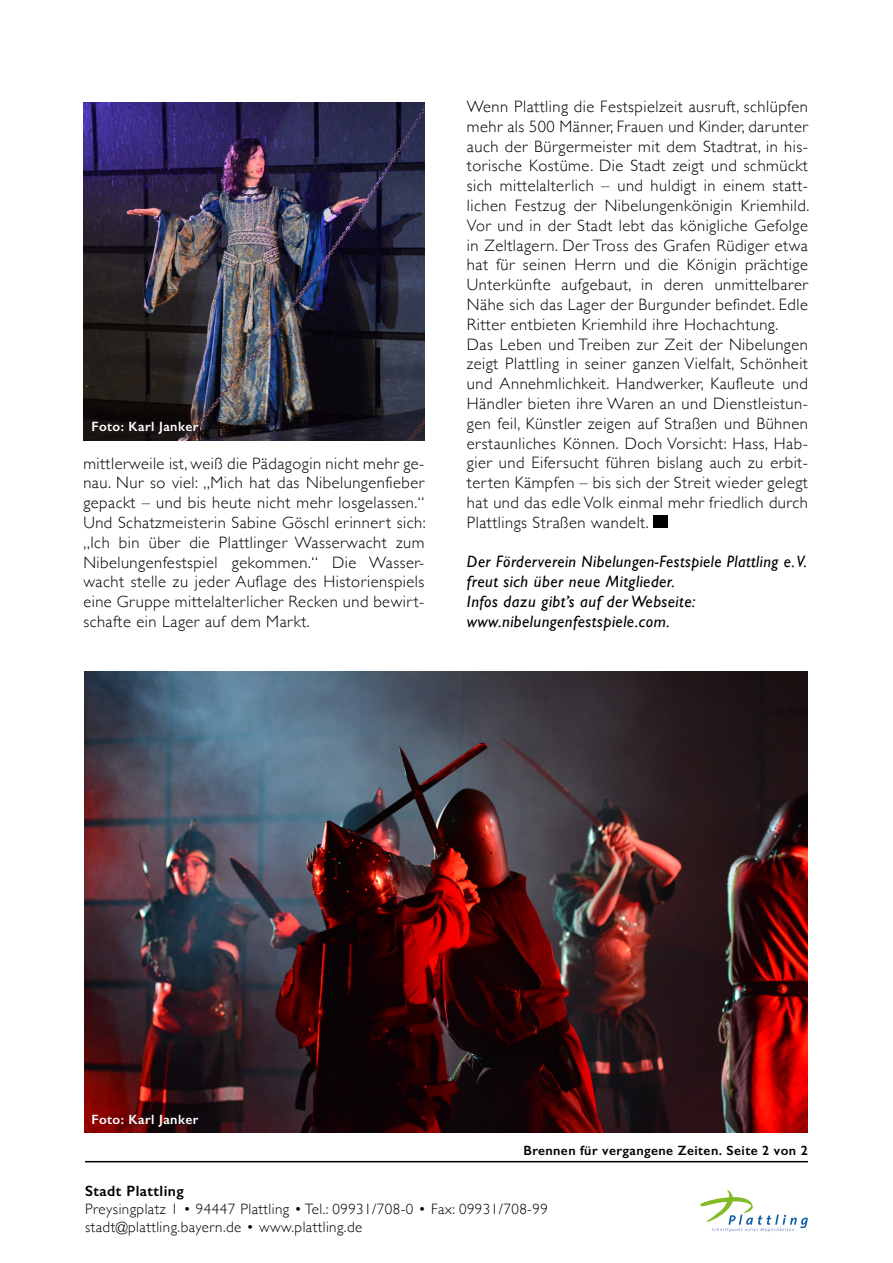
<style>
.page{position:relative;width:893px;height:1263px;background:#fff}
.page>*{position:absolute;margin:0;border:0;box-sizing:border-box;transform-origin:0 0}
.t1{font:300 16.5px/19.8px "Gill Sans";letter-spacing:.03em;color:#000;text-align:justify}
.t2{font:italic 16.5px/19.8px "Gill Sans";letter-spacing:.03em;color:#000}
.t3{font:300 15px/18px "Gill Sans";letter-spacing:.03em;color:#000}
.t4{font:600 15px "Gill Sans";letter-spacing:.03em;color:#000}
.t5{font:600 13.5px "Gill Sans";letter-spacing:.03em;color:#000}
.t6{font:600 13.5px "Gill Sans";letter-spacing:.03em;color:#fff}
</style>
<div class="page">
<svg style="left:700px;top:1190px;width:108px;height:42px"></svg>
<img style="left:84px;top:672px;width:724px;height:460px">
<div style="left:653px;top:516px;width:14px;height:12px;background:#000"></div>
<img style="left:83px;top:102px;width:341px;height:338px">
<hr style="left:85px;top:1161px;width:723px;height:1px;background:#000">
<p class="t6" style="left:91px;top:418px;width:109px">Foto: Karl Janker</p>
<p class="t1" style="left:83px;top:452px;width:344px">mittlerweile ist, weiß die Pädagogin nicht mehr ge&shy;nau. Nur so viel: „Mich hat das Nibelungenfieber gepackt – und bis heute nicht mehr losgelassen.“ Und Schatzmeisterin Sabine Göschl erinnert sich: „Ich bin über die Plattlinger Wasserwacht zum Nibelungenfestspiel gekommen.“ Die Wasser&shy;wacht stelle zu jeder Auflage des Historienspiels eine Gruppe mittelalterlicher Recken und bewirt&shy;schafte ein Lager auf dem Markt.</p>
<p class="t1" style="left:467px;top:96px;width:344px;text-align:left">Wenn Plattling die Festspielzeit ausruft, schlüpfen mehr als 500 Männer, Frauen und Kinder, darunter auch der Bürgermeister mit dem Stadtrat, in his&shy;torische Kostüme. Die Stadt zeigt und schmückt sich mittelalterlich – und huldigt in einem statt&shy;lichen Festzug der Nibelungenkönigin Kriemhild.<br>Vor und in der Stadt lebt das königliche Gefolge in Zeltlagern. Der Tross des Grafen Rüdiger etwa hat für seinen Herrn und die Königin prächtige Unterkünfte aufgebaut, in deren unmittelbarer Nähe sich das Lager der Burgunder befindet. Edle Ritter entbieten Kriemhild ihre Hochachtung.<br>Das Leben und Treiben zur Zeit der Nibelungen zeigt Plattling in seiner ganzen Vielfalt, Schönheit und Annehmlichkeit. Handwerker, Kaufleute und Händler bieten ihre Waren an und Dienstleistun&shy;gen feil, Künstler zeigen auf Straßen und Bühnen erstaunliches Können. Doch Vorsicht: Hass, Hab&shy;gier und Eifersucht führen bislang auch zu erbit&shy;terten Kämpfen – bis sich der Streit wieder gelegt hat und das edle Volk einmal mehr friedlich durch Plattlings Straßen wandelt.</p>
<p class="t2" style="left:467px;top:552px;width:342px">Der Förderverein Nibelungen-Festspiele Plattling e. V. freut sich über neue Mitglieder.<br>Infos dazu gibt’s auf der Webseite: www.nibelungenfestspiele.com.</p>
<p class="t6" style="left:91px;top:1111px;width:109px">Foto: Karl Janker</p>
<p class="t5" style="left:523px;top:1142px;width:286px">Brennen für vergangene Zeiten. Seite 2 von 2</p>
<p class="t4" style="left:85px;top:1182px;width:100px">Stadt Plattling</p>
<p class="t3" style="left:85px;top:1200px;width:464px">Preysingplatz 1 • 94447 Plattling • Tel.: 09931/708-0 • Fax: 09931/708-99 stadt@plattling.bayern.de • www.plattling.de</p>
</div>
